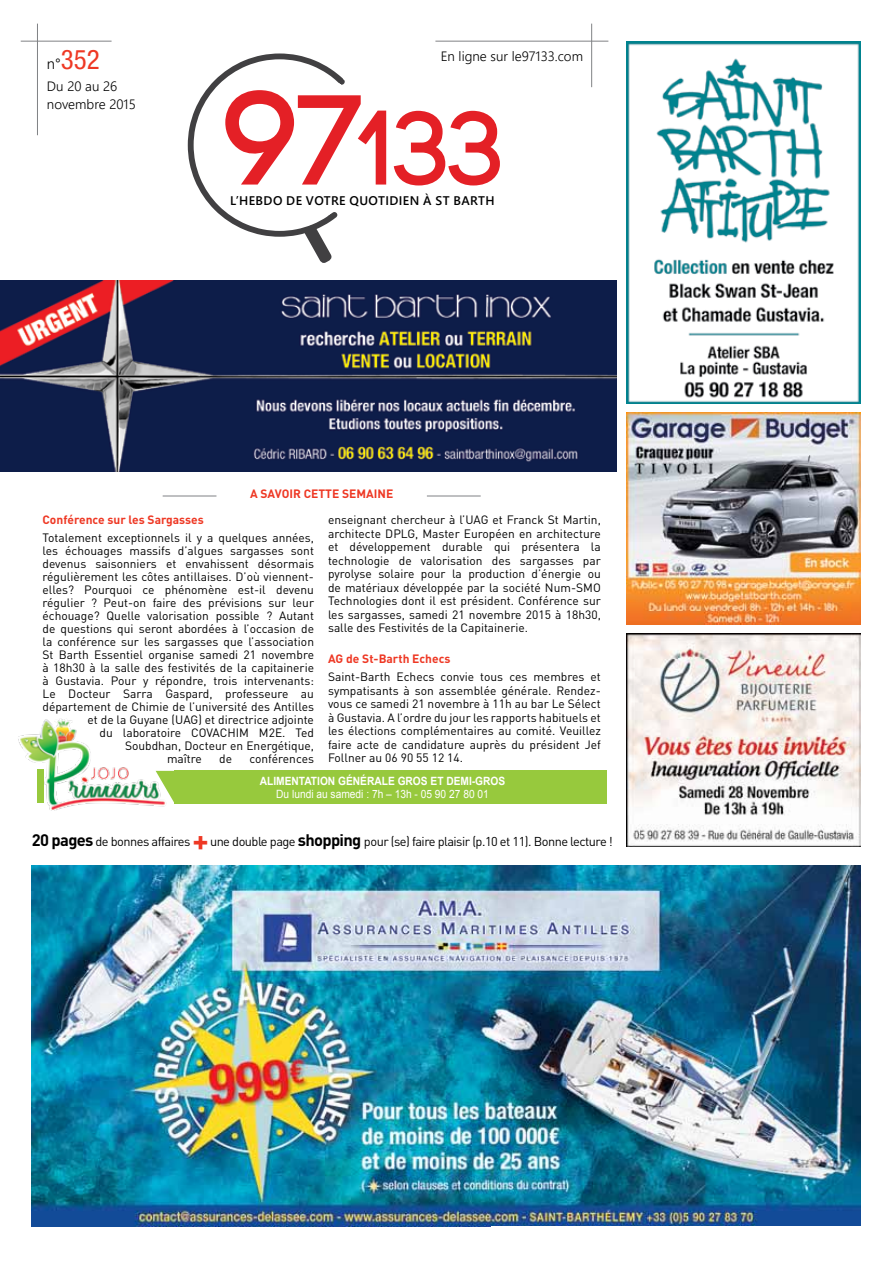
<style>
.page{position:relative;width:893px;height:1263px;background:#fff}
.page>*{position:absolute;margin:0;border:0;box-sizing:border-box;transform-origin:0 0}
.t1{font:700 30px "DIN";color:#ee3824}
.t2{font:condensed 27px "Helvetica Neue LT Std";color:#ee3824}
.t3{font:13.5px/18px "Webly Sleek UI Semilight";color:#000}
.t4{font:12.75px "DIN";letter-spacing:-.04em;color:#000}
.t5{font:12.45px "Webly Sleek UI Semibold";letter-spacing:.035em;color:#000}
.t6{font:12px/13.5px "DIN";color:#000;text-align:justify}
.t7{font:700 12px "DIN";color:#ee3824}
.t8{font:700 11.4px "Arial";color:#fff;scale:.89 1}
.t9{font:11.4px "Arial";color:#fff;scale:.89 1}
.s1{font-family:"Webly Sleek UI Semilight";font-stretch:normal;font-size:15px;color:#000}
.s2{font-weight:700;font-size:16.5px}
</style>
<div class="page">
<img style="left:0;top:281px;width:617px;height:191px">
<img style="left:32px;top:865px;width:829px;height:361px">
<img style="left:627px;top:633px;width:234px;height:213px">
<img style="left:627px;top:42px;width:234px;height:361px">
<img style="left:627px;top:412px;width:234px;height:213px">
<hr style="left:163px;top:496px;width:53px;height:1px;background:#808285">
<hr style="left:427px;top:496px;width:54px;height:1px;background:#808285">
<img style="left:18px;top:718px;width:149px;height:92px">
<div style="left:175px;top:771px;width:432px;height:33px;background:#97c93d"></div>
<svg style="left:156px;top:771px;width:19px;height:33px"></svg>
<div style="left:37px;top:770px;width:7px;height:33px;background:#97c93d"></div>
<hr style="left:21px;top:41px;width:91px;height:1px;background:#808285">
<hr style="left:37px;top:24px;width:1px;height:111px;background:#808285">
<svg style="left:187px;top:53px;width:313px;height:210px"></svg>
<hr style="left:435px;top:41px;width:173px;height:1px;background:#808285">
<hr style="left:591px;top:24px;width:1px;height:63px;background:#808285">
<h2 class="t2" style="left:47px;top:43px;width:54px"><span class="s1">n°</span>352</h2>
<p class="t3" style="left:47px;top:77px;width:90px">Du 20 au 26 novembre 2015</p>
<p class="t3" style="left:441px;top:47px;width:144px">En ligne sur le97133.com</p>
<p class="t5" style="left:230px;top:191px;width:266px">L’HEBDO DE VOTRE QUOTIDIEN À ST BARTH</p>
<p class="t7" style="left:250px;top:486px;width:145px">A savoir cette semaine</p>
<p class="t7" style="left:43px;top:512px;width:163px">Conférence sur les Sargasses</p>
<p class="t6" style="left:43px;top:530px;width:273px">Totalement exceptionnels il y a quelques années,</p>
<p class="t6" style="left:43px;top:543px;width:273px">les échouages massifs d’algues sargasses sont</p>
<p class="t6" style="left:43px;top:556px;width:273px">devenus saisonniers et envahissent désormais</p>
<p class="t6" style="left:43px;top:569px;width:273px">régulièrement les côtes antillaises. D’où viennent-</p>
<p class="t6" style="left:43px;top:582px;width:273px">elles? Pourquoi ce phénomène est-il devenu</p>
<p class="t6" style="left:43px;top:595px;width:273px">régulier ? Peut-on faire des prévisions sur leur</p>
<p class="t6" style="left:43px;top:609px;width:273px">échouage? Quelle valorisation possible ? Autant</p>
<p class="t6" style="left:43px;top:622px;width:273px">de questions qui seront abordées à l’occasion de</p>
<p class="t6" style="left:43px;top:635px;width:273px">la conférence sur les sargasses que l’association</p>
<p class="t6" style="left:43px;top:648px;width:273px">St Barth Essentiel organise samedi 21 novembre</p>
<p class="t6" style="left:43px;top:661px;width:273px">à 18h30 à la salle des festivités de la capitainerie</p>
<p class="t6" style="left:43px;top:674px;width:273px">à Gustavia. Pour y répondre, trois intervenants:</p>
<p class="t6" style="left:43px;top:687px;width:273px">Le Docteur Sarra Gaspard, professeure au</p>
<p class="t6" style="left:43px;top:700px;width:273px">département de Chimie de l’université des Antilles</p>
<p class="t6" style="left:88px;top:713px;width:228px">et de la Guyane (UAG) et directrice adjointe</p>
<p class="t6" style="left:100px;top:726px;width:216px">du laboratoire COVACHIM M2E. Ted</p>
<p class="t6" style="left:125px;top:739px;width:191px">Soubdhan, Docteur en Energétique,</p>
<p class="t6" style="left:167px;top:752px;width:36px">maître</p>
<p class="t6" style="left:219px;top:752px;width:14px">de</p>
<p class="t6" style="left:249px;top:752px;width:66px">conférences</p>
<p class="t6" style="left:328px;top:513px;width:274px">enseignant chercheur à l’UAG et Franck St Martin, architecte DPLG, Master Européen en architecture et développement durable qui présentera la technologie de valorisation des sargasses par pyrolyse solaire pour la production d’énergie ou de matériaux développée par la société Num-SMO Technologies dont il est président. Conférence sur les sargasses, samedi 21 novembre 2015 à 18h30, salle des Festivités de la Capitainerie.</p>
<p class="t7" style="left:328px;top:651px;width:124px">AG de St-Barth Echecs</p>
<p class="t6" style="left:328px;top:670px;width:274px">Saint-Barth Echecs convie tous ces membres et sympatisants à son assemblée générale. Rendez&shy;vous ce samedi 21 novembre à 11h au bar Le Sélect à Gustavia. A l’ordre du jour les rapports habituels et les élections complémentaires au comité. Veuillez faire acte de candidature auprès du président Jef Follner au 06 90 55 12 14.</p>
<p class="t8" style="left:260px;top:774px;width:277px">ALIMENTATION GÉNÉRALE GROS ET DEMI-GROS</p>
<p class="t9" style="left:276px;top:787px;width:240px">Du lundi au samedi : 7h – 13h - 05 90 27 80 01</p>
<p class="t4" style="left:32px;top:833px;width:160px"><span class="s2">20 pages</span> de bonnes affaires</p>
<h1 class="t1" style="left:193px;top:820px;width:18px">+</h1>
<p class="t4" style="left:210px;top:833px;width:404px">une double page <span class="s2">shopping</span> pour (se) faire plaisir (p.10 et 11). Bonne lecture !</p>
</div>
